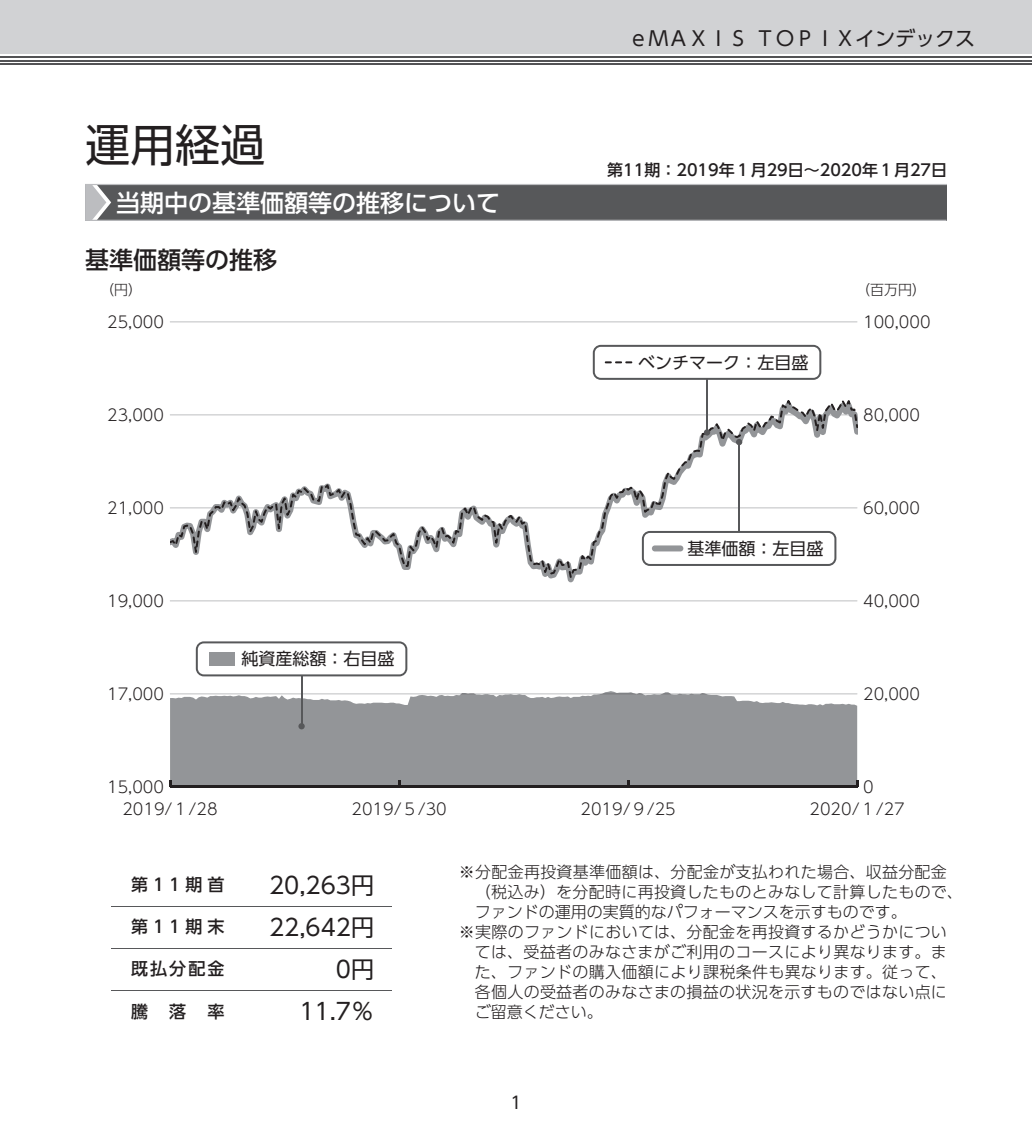
<style>
.page{position:relative;width:1032px;height:1134px;background:#fff}
.page>*{position:absolute;margin:0;border:0;box-sizing:border-box;transform-origin:0 0}
.t1{font:45px "UD Shin Go Pro Regular 90 msp RKSJ H";color:#231f20}
.t2{font:24px "UD Shin Go Pro Medium 90 msp RKSJ H";color:#fff}
.t3{font:24px "UD Shin Go Pro Medium 90 msp RKSJ H";color:#231f20}
.t4{font:23px "UD Shin Go Pro Regular 90 msp RKSJ H";color:#231f20}
.t5{font:20px "UD Shin Go Pro Regular 90 msp RKSJ H";color:#231f20}
.t6{font:17px "UD Shin Go Pro Regular 90 msp RKSJ H";color:#231f20}
.t7{font:17px "UD Shin Go Pro Medium 90 msp RKSJ H";letter-spacing:.295em;color:#231f20}
.t8{font:16px "UD Shin Go Pro Light 90 msp RKSJ H";letter-spacing:.02em;color:#231f20}
.t9{font:16px "UD Shin Go Pro Light 90 msp RKSJ H";color:#231f20}
.t10{font:16px "UD Shin Go Pro Medium 90 msp RKSJ H";color:#231f20}
.t11{font:14px "UD Shin Go Pro Light 90 msp RKSJ H";color:#231f20}
</style>
<div class="page">
<div style="left:0;top:0;width:1032px;height:54px;background:#d1d2d4"></div>
<hr style="left:0;top:63px;width:1032px;height:2px;background:#535355">
<hr style="left:0;top:60px;width:1032px;height:1px;background:#535355">
<hr style="left:0;top:56px;width:1032px;height:2px;background:#535355">
<div style="left:85px;top:184px;width:862px;height:36px;background:#57585a"></div>
<hr style="left:85px;top:220px;width:861px;height:1px;background:#bcbdc0">
<hr style="left:85px;top:184px;width:862px;height:1px;background:#bcbdc0">
<svg style="left:85px;top:185px;width:26px;height:35px"></svg>
<hr style="left:111px;top:906px;width:280px;height:1px;background:#57585a">
<hr style="left:111px;top:948px;width:280px;height:1px;background:#57585a">
<hr style="left:111px;top:990px;width:280px;height:1px;background:#57585a">
<svg style="left:170px;top:691px;width:687px;height:90px;background:#999b9e"></svg>
<svg style="left:170px;top:694px;width:687px;height:1px"></svg>
<svg style="left:170px;top:601px;width:687px;height:1px"></svg>
<svg style="left:170px;top:322px;width:687px;height:1px"></svg>
<svg style="left:169px;top:781px;width:689px;height:7px;background:#6c6c6e"></svg>
<hr style="left:170px;top:786px;width:687px;height:1px;background:#231f20">
<svg style="left:170px;top:400px;width:687px;height:178px"></svg>
<hr style="left:706px;top:359px;width:2px;height:74px;background:#57585a">
<div style="left:704px;top:429px;width:6px;height:7px;background:#57585a;border-radius:50%"></div>
<hr style="left:738px;top:442px;width:2px;height:95px;background:#57585a">
<svg style="left:736px;top:439px;width:6px;height:6px"></svg>
<svg style="left:642px;top:531px;width:194px;height:35px"></svg>
<div style="left:652px;top:545px;width:31px;height:6px;background:#939598;border-radius:3px"></div>
<hr style="left:301px;top:675px;width:1px;height:51px;background:#57585a">
<div style="left:298px;top:723px;width:7px;height:6px;background:#57585a;border-radius:50%"></div>
<svg style="left:196px;top:641px;width:211px;height:35px"></svg>
<div style="left:209px;top:652px;width:25px;height:13px;background:#939598"></div>
<svg style="left:593px;top:345px;width:228px;height:35px"></svg>
<h1 class="t1" style="left:85px;top:128px;width:181px">運用経過</h1>
<h2 class="t2" style="left:116px;top:193px;width:386px">当期中の基準価額等の推移について</h2>
<h2 class="t3" style="left:85px;top:251px;width:194px">基準価額等の推移</h2>
<p class="t5" style="left:628px;top:31px;width:348px">ｅＭＡＸＩＳ ＴＯＰＩＸインデックス</p>
<p class="t10" style="left:607px;top:164px;width:341px">第11期：2019年１月29日～2020年１月27日</p>
<p class="t11" style="left:100px;top:285px;width:43px">（円）</p>
<p class="t11" style="left:856px;top:285px;width:71px">（百万円）</p>
<p class="t8" style="left:107px;top:316px;width:58px">25,000</p>
<p class="t8" style="left:863px;top:316px;width:69px">100,000</p>
<p class="t6" style="left:638px;top:356px;width:171px">ベンチマーク：左目盛</p>
<p class="t8" style="left:107px;top:409px;width:58px">23,000</p>
<p class="t8" style="left:863px;top:409px;width:58px">80,000</p>
<p class="t8" style="left:107px;top:502px;width:58px">21,000</p>
<p class="t8" style="left:863px;top:502px;width:58px">60,000</p>
<p class="t6" style="left:687px;top:542px;width:137px">基準価額：左目盛</p>
<p class="t8" style="left:107px;top:595px;width:58px">19,000</p>
<p class="t8" style="left:863px;top:595px;width:58px">40,000</p>
<p class="t6" style="left:241px;top:652px;width:154px">純資産総額：右目盛</p>
<p class="t8" style="left:107px;top:688px;width:58px">17,000</p>
<p class="t8" style="left:863px;top:688px;width:58px">20,000</p>
<p class="t8" style="left:107px;top:781px;width:58px">15,000</p>
<p class="t8" style="left:863px;top:781px;width:12px">0</p>
<p class="t8" style="left:122px;top:803px;width:97px">2019/１/28</p>
<p class="t8" style="left:351px;top:803px;width:97px">2019/５/30</p>
<p class="t8" style="left:580px;top:803px;width:97px">2019/９/25</p>
<p class="t8" style="left:809px;top:803px;width:97px">2020/１/27</p>
<p class="t7" style="left:131px;top:878px;width:95px">第11期首</p>
<h3 class="t4" style="left:269px;top:876px;width:107px">20,263円</h3>
<p class="t7" style="left:131px;top:921px;width:95px">第11期末</p>
<h3 class="t4" style="left:269px;top:918px;width:107px">22,642円</h3>
<p class="t7" style="left:131px;top:963px;width:95px">既払分配金</p>
<h3 class="t4" style="left:336px;top:960px;width:40px">0円</h3>
<p class="t7" style="left:131px;top:1005px;width:18px">騰</p>
<p class="t7" style="left:169px;top:1005px;width:18px">落</p>
<p class="t7" style="left:208px;top:1005px;width:18px">率</p>
<h3 class="t4" style="left:299px;top:1002px;width:76px">11.7％</h3>
<p class="t8" style="left:459px;top:866px;width:489px">※分配金再投資基準価額は、分配金が支払われた場合、収益分配金</p>
<p class="t8" style="left:475px;top:886px;width:490px">（税込み）を分配時に再投資したものとみなして計算したもので、</p>
<p class="t9" style="left:475px;top:906px;width:434px">ファンドの運用の実質的なパフォーマンスを示すものです。</p>
<p class="t8" style="left:459px;top:926px;width:490px">※実際のファンドにおいては、分配金を再投資するかどうかについ</p>
<p class="t8" style="left:475px;top:946px;width:473px">ては、受益者のみなさまがご利用のコースにより異なります。ま</p>
<p class="t8" style="left:475px;top:966px;width:474px">た、ファンドの購入価額により課税条件も異なります。従って、</p>
<p class="t8" style="left:475px;top:986px;width:474px">各個人の受益者のみなさまの損益の状況を示すものではない点に</p>
<p class="t9" style="left:475px;top:1006px;width:130px">ご留意ください。</p>
<p class="t6" style="left:510px;top:1096px;width:13px">1</p>
</div>
